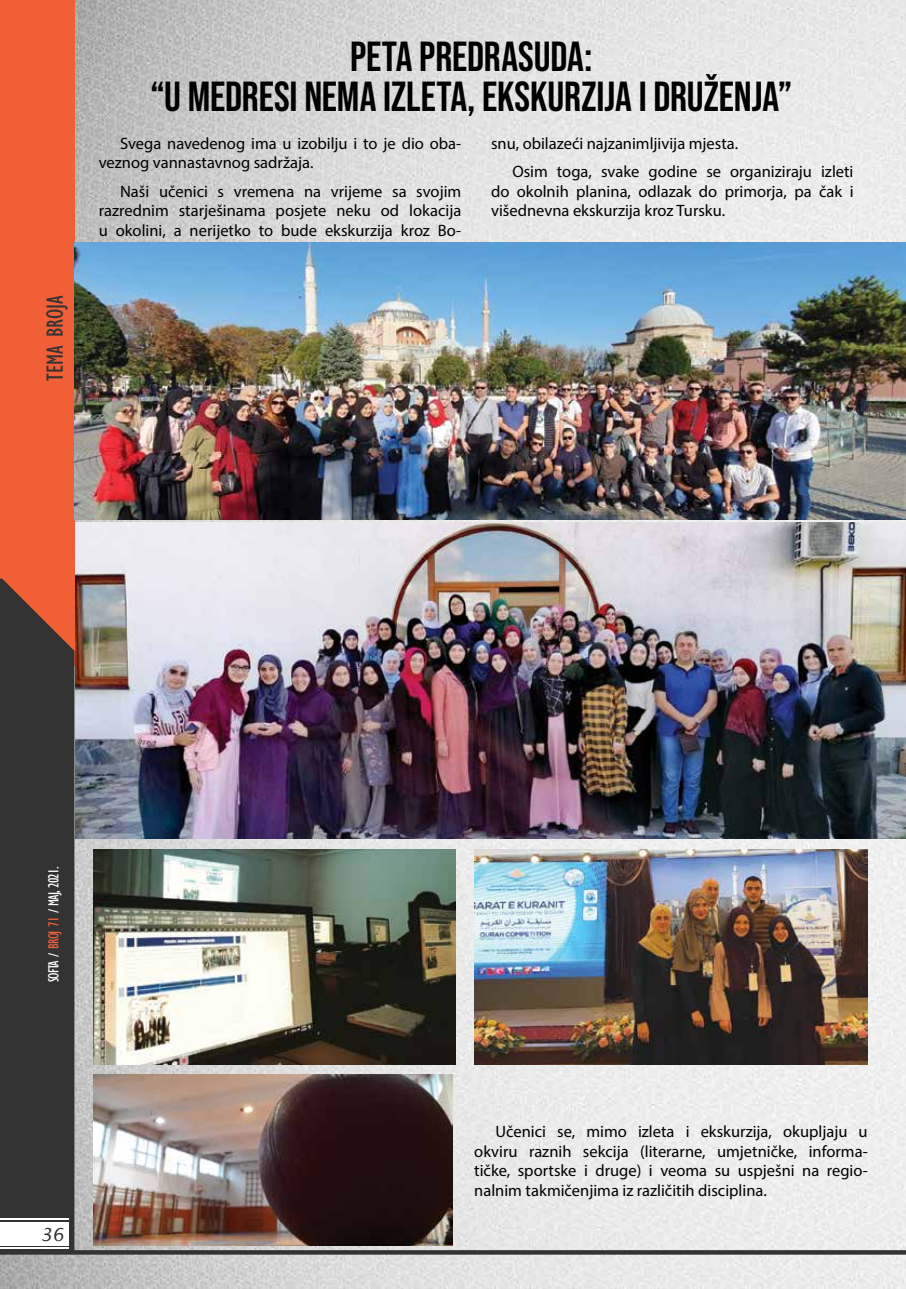
<style>
.page{position:relative;width:906px;height:1289px;background:#fff}
.page>*{position:absolute;margin:0;border:0;box-sizing:border-box;transform-origin:0 0}
.t1{font:700 42px/40.5px "Bebas Neue Pro";color:#000;text-align:center}
.t2{font:condensed 24px "Gill Sans";color:#333}
.t3{font:italic 18px "Lucida Handwriting";color:#333}
.t4{font:16.5px/19.8px "Myriad Pro";color:#000}
.t5{font:condensed 15px "Gill Sans";letter-spacing:-.05em;color:#fff}
.s1{color:#f15f37}
</style>
<div class="page">
<img style="left:0;top:0;width:906px;height:1288px">
<div style="left:0;top:0;width:74px;height:665px;background:#f15f37"></div>
<div style="left:0;top:578px;width:74px;height:672px;background:#333"></div>
<div style="left:0;top:1221px;width:68px;height:24px;background:#fff"></div>
<hr style="left:0;top:1218px;width:68px;height:1px;background:#fff">
<hr style="left:0;top:1246px;width:68px;height:2px;background:#fff">
<svg style="left:0;top:1250px;width:906px;height:4px;background:#383838"></svg>
<img style="left:93px;top:849px;width:362px;height:215px">
<img style="left:474px;top:849px;width:393px;height:215px">
<img style="left:75px;top:522px;width:831px;height:317px">
<img style="left:93px;top:1073px;width:360px;height:172px">
<img style="left:74px;top:242px;width:832px;height:277px">
<h2 class="t2" style="left:41px;top:381px;width:87px;rotate:-90deg">TEMA BROJA</h2>
<h1 class="t1" style="left:150px;top:35px;width:643px">PETA PREDRASUDA:<br>“U MEDRESI NEMA IZLETA, EKSKURZIJA I DRUŽENJA”</h1>
<p class="t4" style="left:99px;top:133px;width:364px;text-indent:21px">Svega navedenog ima u izobilju i to je dio oba&shy;veznog vannastavnog sadržaja.</p>
<p class="t4" style="left:99px;top:181px;width:364px;text-align:justify;text-indent:21px">Naši učenici s vremena na vrijeme sa svojim razrednim starješinama posjete neku od lokacija u okolini, a nerijetko to bude ekskurzija kroz Bo-</p>
<p class="t4" style="left:512px;top:128px;width:343px;line-height:28.3px;text-indent:-21px">snu, obilazeći najzanimljivija mjesta.<br>Osim toga, svake godine se organiziraju izleti</p>
<p class="t4" style="left:491px;top:181px;width:364px">do okolnih planina, odlazak do primorja, pa čak i višednevna ekskurzija kroz Tursku.</p>
<p class="t5" style="left:45px;top:982px;width:118px;rotate:-90deg">SOFTA / <span class="s1">BROJ 71</span> / MAJ, 2021.</p>
<p class="t3" style="left:40px;top:1223px;width:26px">36</p>
<p class="t4" style="left:474px;top:1120px;width:395px;text-align:justify;text-indent:21px">Učenici se, mimo izleta i ekskurzija, okupljaju u okviru raznih sekcija (literarne, umjetničke, informa&shy;tičke, sportske i druge) i veoma su uspješni na regio&shy;nalnim takmičenjima iz različitih disciplina.</p>
</div>
